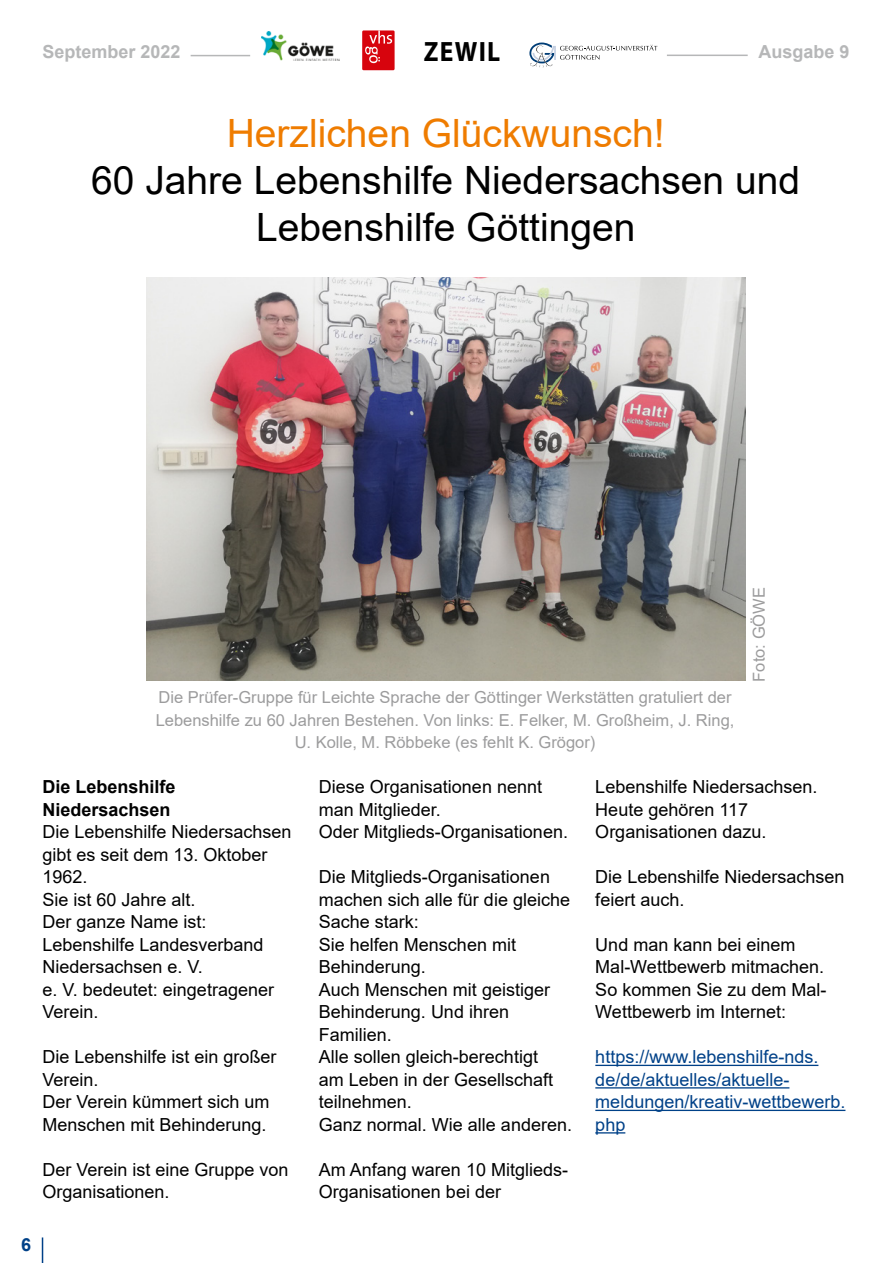
<style>
.page{position:relative;width:893px;height:1263px;background:#fff}
.page>*{position:absolute;margin:0;border:0;box-sizing:border-box;transform-origin:0 0}
.t1{font:39px/46.8px "Arial";color:#000;text-align:center}
.t2{font:39px "Arial";color:#ef7c00}
.t3{font:700 28.05px "Myriad Pro";letter-spacing:.05em;color:#000;scale:.91 1}
.t4{font:18px/22.5px "Arial";color:#000}
.t5{font:18px/22.5px "Arial";color:#004188}
.t6{font:700 18px/22.5px "Arial";color:#000}
.t7{font:700 18px "Arial";color:#b6b7b8}
.t8{font:700 18px "Arial";color:#004188}
.t9{font:16.5px/22.5px "Arial";color:#9c9c9d;text-align:center}
</style>
<div class="page">
<svg style="left:42px;top:1237px;width:1px;height:26px"></svg>
<hr style="left:595px;top:1065px;width:223px;height:1px;background:#004188">
<hr style="left:595px;top:1087px;width:194px;height:1px;background:#004188">
<hr style="left:595px;top:1110px;width:250px;height:1px;background:#004188">
<hr style="left:595px;top:1132px;width:30px;height:1px;background:#004188">
<img style="left:147px;top:277px;width:598px;height:403px">
<hr style="left:191px;top:55px;width:59px;height:1px;background:#b6b7b8">
<hr style="left:667px;top:55px;width:81px;height:1px;background:#b6b7b8">
<svg style="left:529px;top:42px;width:128px;height:25px"></svg>
<img style="left:261px;top:32px;width:78px;height:29px">
<div style="left:362px;top:31px;width:33px;height:39px;background:#d7040d"></div>
<svg style="left:365px;top:31px;width:27px;height:32px"></svg>
<p class="t7" style="left:43px;top:39px;width:140px">September 2022</p>
<h2 class="t3" style="left:424px;top:33px;width:86px">ZEWIL</h2>
<p class="t7" style="left:758px;top:39px;width:93px">Ausgabe 9</p>
<h1 class="t2" style="left:227px;top:107px;width:439px">Herzlichen Glückwunsch!</h1>
<h1 class="t1" style="left:91px;top:157px;width:710px">60 Jahre Lebenshilfe Niedersachsen und<br>Lebenshilfe Göttingen</h1>
<p class="t9" style="left:156px;top:686px;width:580px">Die Prüfer-Gruppe für Leichte Sprache der Göttinger Werkstätten gratuliert der<br>Lebenshilfe zu 60 Jahren Bestehen. Von links: E. Felker, M. Großheim, J. Ring,<br>U. Kolle, M. Röbbeke (es fehlt K. Grögor)</p>
<p class="t9" style="left:747px;top:682px;width:96px;rotate:-90deg">Foto: GÖWE</p>
<p class="t6" style="left:43px;top:776px;width:135px">Die Lebenshilfe<br>Niedersachsen</p>
<p class="t4" style="left:43px;top:821px;width:251px">Die Lebenshilfe Niedersachsen gibt es seit dem 13. Oktober<br>1962.<br>Sie ist 60 Jahre alt.<br>Der ganze Name ist:<br>Lebenshilfe Landesverband<br>Niedersachsen e. V.<br>e. V. bedeutet: eingetragener<br>Verein.</p>
<p class="t4" style="left:43px;top:1046px;width:236px">Die Lebenshilfe ist ein großer<br>Verein.<br>Der Verein kümmert sich um<br>Menschen mit Behinderung.</p>
<p class="t4" style="left:43px;top:1158px;width:248px">Der Verein ist eine Gruppe von<br>Organisationen.</p>
<p class="t4" style="left:319px;top:776px;width:251px">Diese Organisationen nennt man Mitglieder.<br>Oder Mitglieds-Organisationen.</p>
<p class="t4" style="left:319px;top:866px;width:255px">Die Mitglieds-Organisationen machen sich alle für die gleiche<br>Sache stark:<br>Sie helfen Menschen mit<br>Behinderung.<br>Auch Menschen mit geistiger<br>Behinderung. Und ihren<br>Familien.<br>Alle sollen gleich-berechtigt<br>am Leben in der Gesellschaft teilnehmen.<br>Ganz normal. Wie alle anderen.</p>
<p class="t4" style="left:319px;top:1158px;width:251px">Am Anfang waren 10 Mitglieds-<br>Organisationen bei der</p>
<p class="t4" style="left:595px;top:776px;width:224px">Lebenshilfe Niedersachsen.<br>Heute gehören 117<br>Organisationen dazu.</p>
<p class="t4" style="left:595px;top:866px;width:251px">Die Lebenshilfe Niedersachsen feiert auch.</p>
<p class="t4" style="left:595px;top:933px;width:233px">Und man kann bei einem<br>Mal-Wettbewerb mitmachen.<br>So kommen Sie zu dem Mal-<br>Wettbewerb im Internet:</p>
<p class="t5" style="left:595px;top:1046px;width:252px">https://www.lebenshilfe-nds. de/de/aktuelles/aktuelle&shy;meldungen/kreativ-wettbewerb. php</p>
<p class="t8" style="left:21px;top:1231px;width:12px">6</p>
</div>
